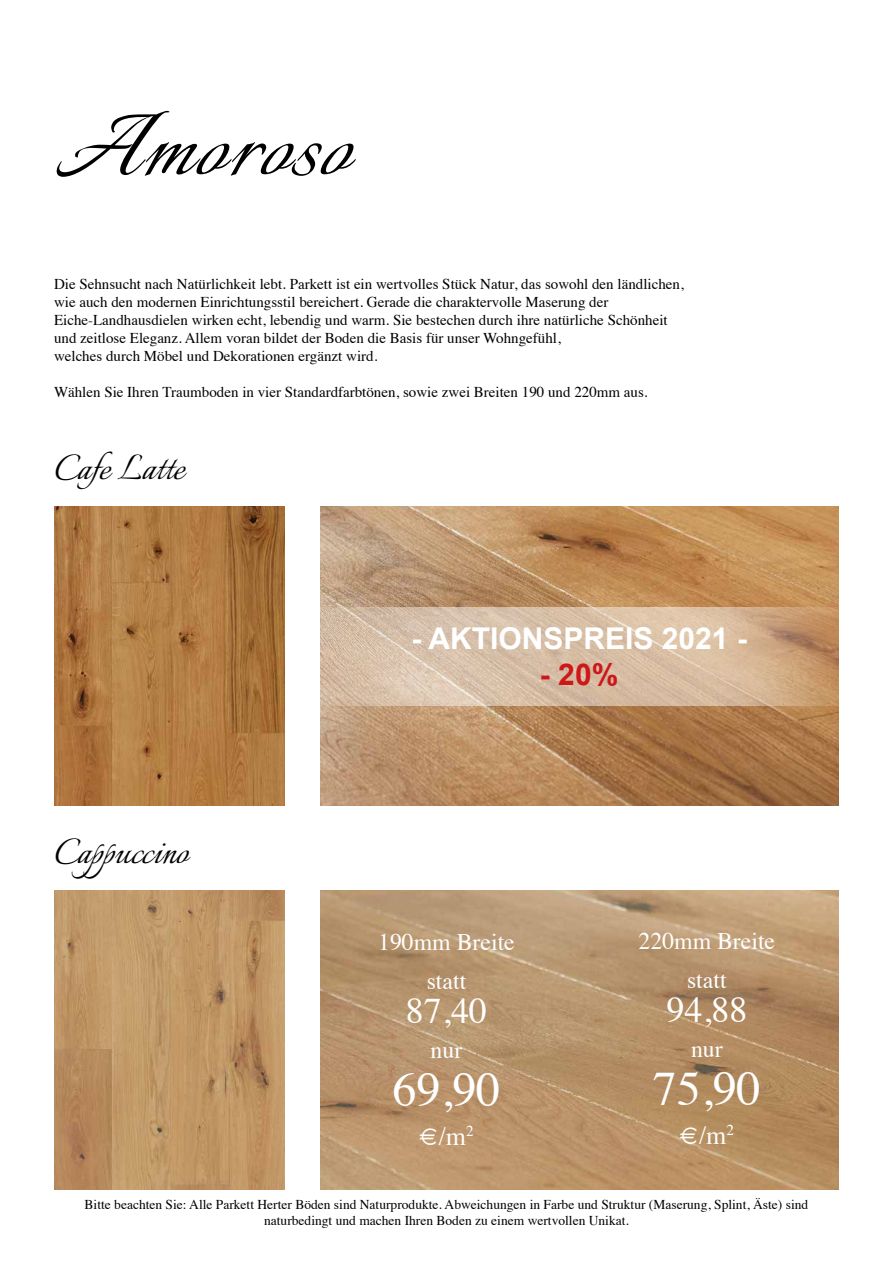
<style>
.page{position:relative;width:893px;height:1263px;background:#fff}
.page>*{position:absolute;margin:0;border:0;box-sizing:border-box;transform-origin:0 0}
.t1{font:109.5px "Italianno";color:#000}
.t2{font:48px "Times";color:#fff}
.t3{font:45px "Italianno";color:#000}
.t4{font:36px "Times";color:#fff}
.t5{font:700 30px "Arial";color:#fff}
.t6{font:700 30px "Arial";color:#cd1719}
.t7{font:25.95px "Times";color:#fff}
.t8{font:23.7px/38.8px "Times";color:#fff;text-align:center}
.t9{font:15px/18px "Times";color:#000}
.t10{font:13.5px/16.2px "Times";color:#000;text-align:center}
</style>
<div class="page">
<img style="left:54px;top:506px;width:231px;height:300px">
<img style="left:54px;top:890px;width:231px;height:300px">
<img style="left:320px;top:506px;width:519px;height:300px">
<img style="left:320px;top:890px;width:519px;height:300px">
<img style="left:320px;top:607px;width:518px;height:99px">
<h1 class="t1" style="left:54px;top:86px;width:315px">Amoroso</h1>
<p class="t9" style="left:54px;top:274px;width:631px">Die Sehnsucht nach Natürlichkeit lebt. Parkett ist ein wertvolles Stück Natur, das sowohl den ländlichen, wie auch den modernen Einrichtungsstil bereichert. Gerade die charaktervolle Maserung der Eiche-Landhausdielen wirken echt, lebendig und warm. Sie bestechen durch ihre natürliche Schönheit und zeitlose Eleganz. Allem voran bildet der Boden die Basis für unser Wohngefühl,<br>welches durch Möbel und Dekorationen ergänzt wird.</p>
<p class="t9" style="left:54px;top:382px;width:595px">Wählen Sie Ihren Traumboden in vier Standardfarbtönen, sowie zwei Breiten 190 und 220mm aus.</p>
<h3 class="t3" style="left:54px;top:443px;width:132px">Cafe Latte</h3>
<h3 class="t3" style="left:54px;top:827px;width:136px">Cappuccino</h3>
<h3 class="t5" style="left:411px;top:618px;width:337px">- AKTIONSPREIS 2021 -</h3>
<h3 class="t6" style="left:540px;top:654px;width:80px">- 20%</h3>
<h3 class="t8" style="left:378px;top:920px;width:138px">190mm Breite statt</h3>
<h3 class="t4" style="left:406px;top:977px;width:82px">87,40</h3>
<h3 class="t8" style="left:431px;top:1028px;width:33px">nur</h3>
<h2 class="t2" style="left:392px;top:1044px;width:109px">69,90</h2>
<h3 class="t7" style="left:419px;top:1111px;width:56px">€/m<sup>2</sup></h3>
<h3 class="t8" style="left:639px;top:919px;width:138px">220mm Breite statt</h3>
<h3 class="t4" style="left:666px;top:976px;width:82px">94,88</h3>
<h3 class="t8" style="left:691px;top:1027px;width:33px">nur</h3>
<h2 class="t2" style="left:653px;top:1044px;width:109px">75,90</h2>
<h3 class="t7" style="left:680px;top:1110px;width:56px">€/m<sup>2</sup></h3>
<p class="t10" style="left:85px;top:1195px;width:725px">Bitte beachten Sie: Alle Parkett Herter Böden sind Naturprodukte. Abweichungen in Farbe und Struktur (Maserung, Splint, Äste) sind naturbedingt und machen Ihren Boden zu einem wertvollen Unikat.</p>
</div>
